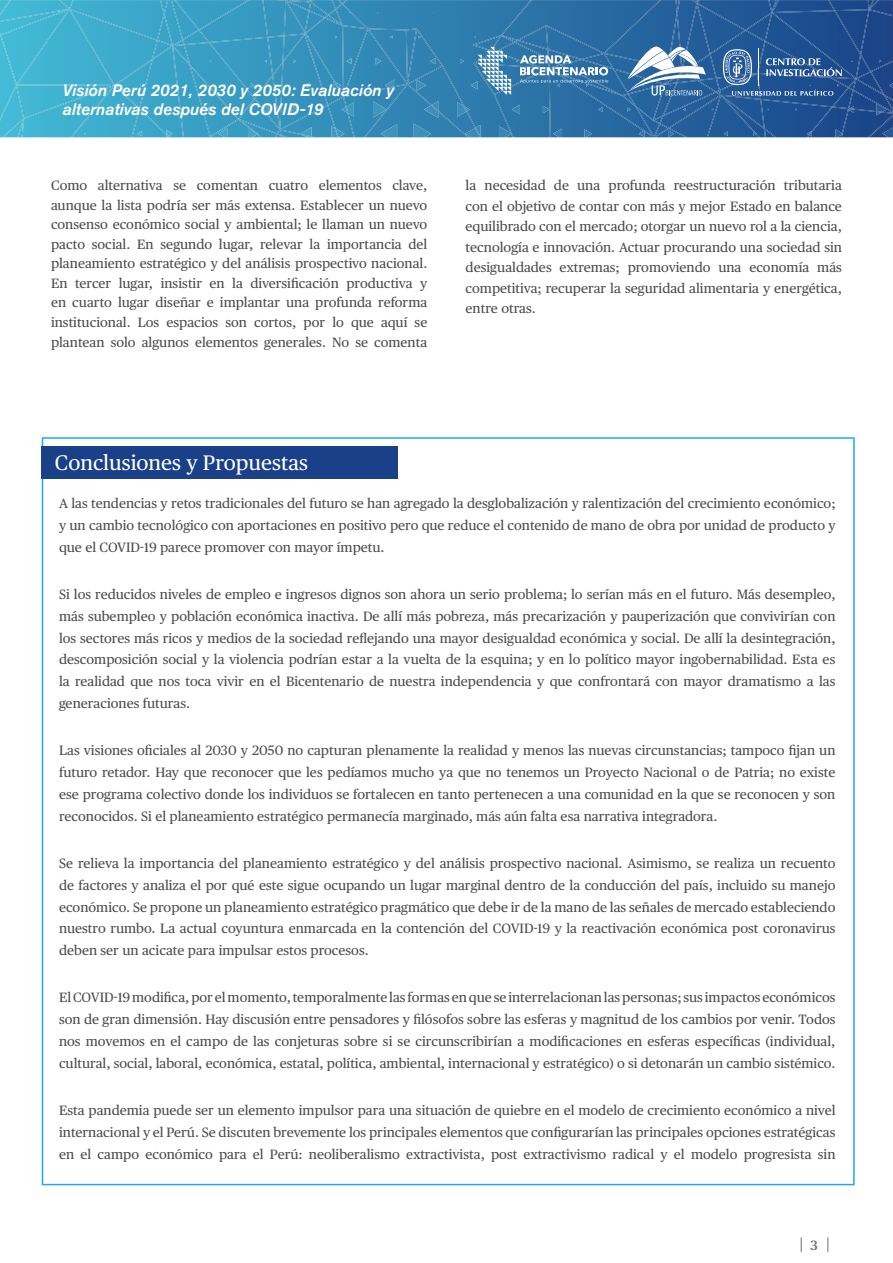
<style>
.page{position:relative;width:893px;height:1263px;background:#fff}
.page>*{position:absolute;margin:0;border:0;box-sizing:border-box;transform-origin:0 0}
.t1{font:21px "Publico Text";color:#fff}
.t2{font:italic 500 16.5px/19.8px "Akzidenz Grotesk Pro";color:#fff}
.t3{font:13.5px/21.8px "Publico Text";color:#4d4d4f;text-align:justify}
.t4{font:600 13.5px "Publico Text";color:#6d6e71}
</style>
<div class="page">
<svg style="left:801px;top:1237px;width:1px;height:15px"></svg>
<svg style="left:827px;top:1237px;width:1px;height:15px"></svg>
<svg style="left:0;top:0;width:893px;height:138px;background:#3a86b3"></svg>
<div style="left:41px;top:447px;width:357px;height:32px;background:#1a408a"></div>
<p class="t2" style="left:63px;top:80px;width:333px">Visión Perú 2021, 2030 y 2050: Evaluación y alternativas después del COVID-19</p>
<p class="t3" style="left:51px;top:175px;width:378px;line-height:19.5px">Como alternativa se comentan cuatro elementos clave, aunque la lista podría ser más extensa. Establecer un nuevo consenso económico social y ambiental; le llaman un nuevo pacto social. En segundo lugar, relevar la importancia del planeamiento estratégico y del análisis prospectivo nacional.<br>En tercer lugar, insistir en la diversificación productiva y en cuarto lugar diseñar e implantar una profunda reforma institucional. Los espacios son cortos, por lo que aquí se plantean solo algunos elementos generales. No se comenta</p>
<p class="t3" style="left:466px;top:174px;width:378px;line-height:20.5px">la necesidad de una profunda reestructuración tributaria con el objetivo de contar con más y mejor Estado en balance equilibrado con el mercado; otorgar un nuevo rol a la ciencia, tecnología e innovación. Actuar procurando una sociedad sin desigualdades extremas; promoviendo una economía más competitiva; recuperar la seguridad alimentaria y energética, entre otras.</p>
<h1 class="t1" style="left:55px;top:446px;width:255px">Conclusiones y Propuestas</h1>
<p class="t3" style="left:59px;top:492px;width:778px">A las tendencias y retos tradicionales del futuro se han agregado la desglobalización y ralentización del crecimiento económico; y un cambio tecnológico con aportaciones en positivo pero que reduce el contenido de mano de obra por unidad de producto y que el COVID-19 parece promover con mayor ímpetu.</p>
<p class="t3" style="left:59px;top:583px;width:778px">Si los reducidos niveles de empleo e ingresos dignos son ahora un serio problema; lo serían más en el futuro. Más desempleo, más subempleo y población económica inactiva. De allí más pobreza, más precarización y pauperización que convivirían con los sectores más ricos y medios de la sociedad reflejando una mayor desigualdad económica y social. De allí la desintegración, descomposición social y la violencia podrían estar a la vuelta de la esquina; y en lo político mayor ingobernabilidad. Esta es la realidad que nos toca vivir en el Bicentenario de nuestra independencia y que confrontará con mayor dramatismo a las generaciones futuras.</p>
<p class="t3" style="left:59px;top:739px;width:778px">Las visiones oficiales al 2030 y 2050 no capturan plenamente la realidad y menos las nuevas circunstancias; tampoco fijan un futuro retador. Hay que reconocer que les pedíamos mucho ya que no tenemos un Proyecto Nacional o de Patria; no existe ese programa colectivo donde los individuos se fortalecen en tanto pertenecen a una comunidad en la que se reconocen y son reconocidos. Si el planeamiento estratégico permanecía marginado, más aún falta esa narrativa integradora.</p>
<p class="t3" style="left:59px;top:852px;width:778px">Se relieva la importancia del planeamiento estratégico y del análisis prospectivo nacional. Asimismo, se realiza un recuento de factores y analiza el por qué este sigue ocupando un lugar marginal dentro de la conducción del país, incluido su manejo económico. Se propone un planeamiento estratégico pragmático que debe ir de la mano de las señales de mercado estableciendo nuestro rumbo. La actual coyuntura enmarcada en la contención del COVID-19 y la reactivación económica post coronavirus deben ser un acicate para impulsar estos procesos.</p>
<p class="t3" style="left:59px;top:986px;width:778px">El COVID-19 modifica, por el momento, temporalmente las formas en que se interrelacionan las personas; sus impactos económicos son de gran dimensión. Hay discusión entre pensadores y filósofos sobre las esferas y magnitud de los cambios por venir. Todos nos movemos en el campo de las conjeturas sobre si se circunscribirían a modificaciones en esferas específicas (individual, cultural, social, laboral, económica, estatal, política, ambiental, internacional y estratégico) o si detonarán un cambio sistémico.</p>
<p class="t3" style="left:59px;top:1099px;width:778px">Esta pandemia puede ser un elemento impulsor para una situación de quiebre en el modelo de crecimiento económico a nivel internacional y el Perú. Se discuten brevemente los principales elementos que configurarían las principales opciones estratégicas en el campo económico para el Perú: neoliberalismo extractivista, post extractivismo radical y el modelo progresista sin</p>
<p class="t4" style="left:811px;top:1234px;width:9px">3</p>
</div>
